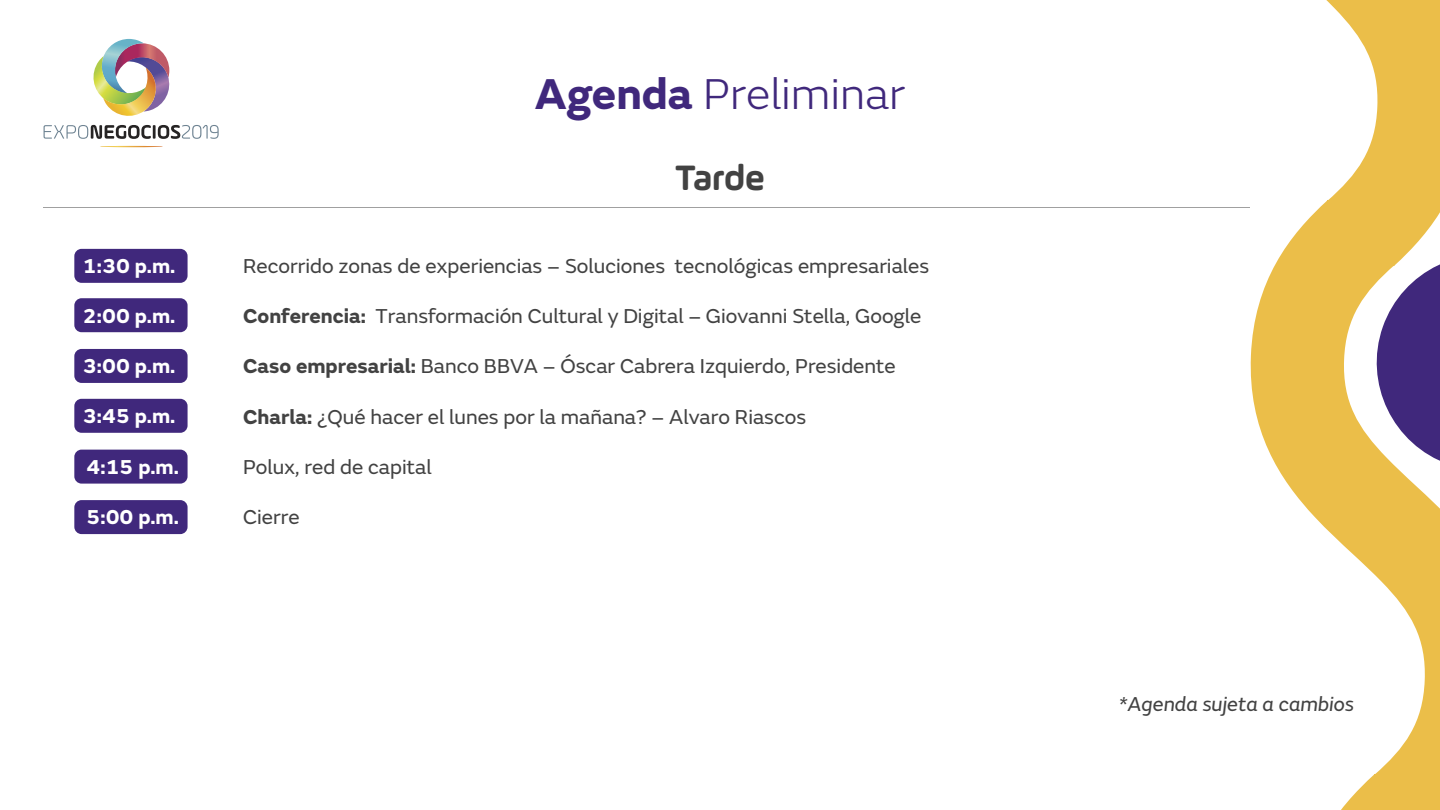
<style>
.page{position:relative;width:1440px;height:810px;background:#fff}
.page>*{position:absolute;margin:0;border:0;box-sizing:border-box;transform-origin:0 0}
.t1{font:300 45px "FS Emeric";color:#40287c}
.t2{font:700 37.5px "Ample Soft";letter-spacing:-.01em;color:#424242}
.t3{font:21px "FS Emeric";color:#424242}
.t4{font:700 21px "FS Emeric";color:#fff}
.t5{font:italic 21px "FS Emeric";color:#424242}
.s1{font-weight:700}
</style>
<div class="page">
<svg style="left:100px;top:146px;width:63px;height:1px"></svg>
<svg style="left:44px;top:39px;width:175px;height:100px"></svg>
<svg style="left:1250px;top:0;width:190px;height:810px"></svg>
<svg style="left:1363px;top:241px;width:77px;height:243px"></svg>
<hr style="left:44px;top:207px;width:1206px;height:1px;background:#424242">
<div style="left:74px;top:249px;width:114px;height:34px;background:#40287c;border-radius:7px"></div>
<div style="left:74px;top:298px;width:114px;height:34px;background:#40287c;border-radius:7px"></div>
<div style="left:74px;top:349px;width:114px;height:34px;background:#40287c;border-radius:7px"></div>
<div style="left:74px;top:399px;width:114px;height:34px;background:#40287c;border-radius:7px"></div>
<div style="left:74px;top:450px;width:114px;height:34px;background:#40287c;border-radius:7px"></div>
<div style="left:74px;top:500px;width:114px;height:34px;background:#40287c;border-radius:7px"></div>
<p class="t4" style="left:83px;top:249px;width:94px">1:30 p.m.</p>
<p class="t4" style="left:83px;top:299px;width:94px">2:00 p.m.</p>
<p class="t4" style="left:83px;top:350px;width:94px">3:00 p.m.</p>
<p class="t4" style="left:83px;top:399px;width:94px">3:45 p.m.</p>
<p class="t4" style="left:87px;top:450px;width:94px">4:15 p.m.</p>
<p class="t4" style="left:87px;top:501px;width:94px">5:00 p.m.</p>
<h1 class="t1" style="left:535px;top:63px;width:372px"><span class="s1">Agenda</span> Preliminar</h1>
<h2 class="t2" style="left:675px;top:155px;width:92px">Tarde</h2>
<p class="t3" style="left:243px;top:251px;width:688px">Recorrido zonas de experiencias – Soluciones tecnológicas empresariales</p>
<p class="t3" style="left:243px;top:301px;width:680px"><span class="s1">Conferencia:</span> Transformación Cultural y Digital – Giovanni Stella, Google</p>
<p class="t3" style="left:243px;top:351px;width:654px"><span class="s1">Caso empresarial:</span> Banco BBVA – Óscar Cabrera Izquierdo, Presidente</p>
<p class="t3" style="left:243px;top:402px;width:565px"><span class="s1">Charla:</span> ¿Qué hacer el lunes por la mañana? – Alvaro Riascos</p>
<p class="t3" style="left:243px;top:452px;width:190px">Polux, red de capital</p>
<p class="t3" style="left:243px;top:502px;width:58px">Cierre</p>
<p class="t5" style="left:1119px;top:688px;width:237px">*Agenda sujeta a cambios</p>
</div>
